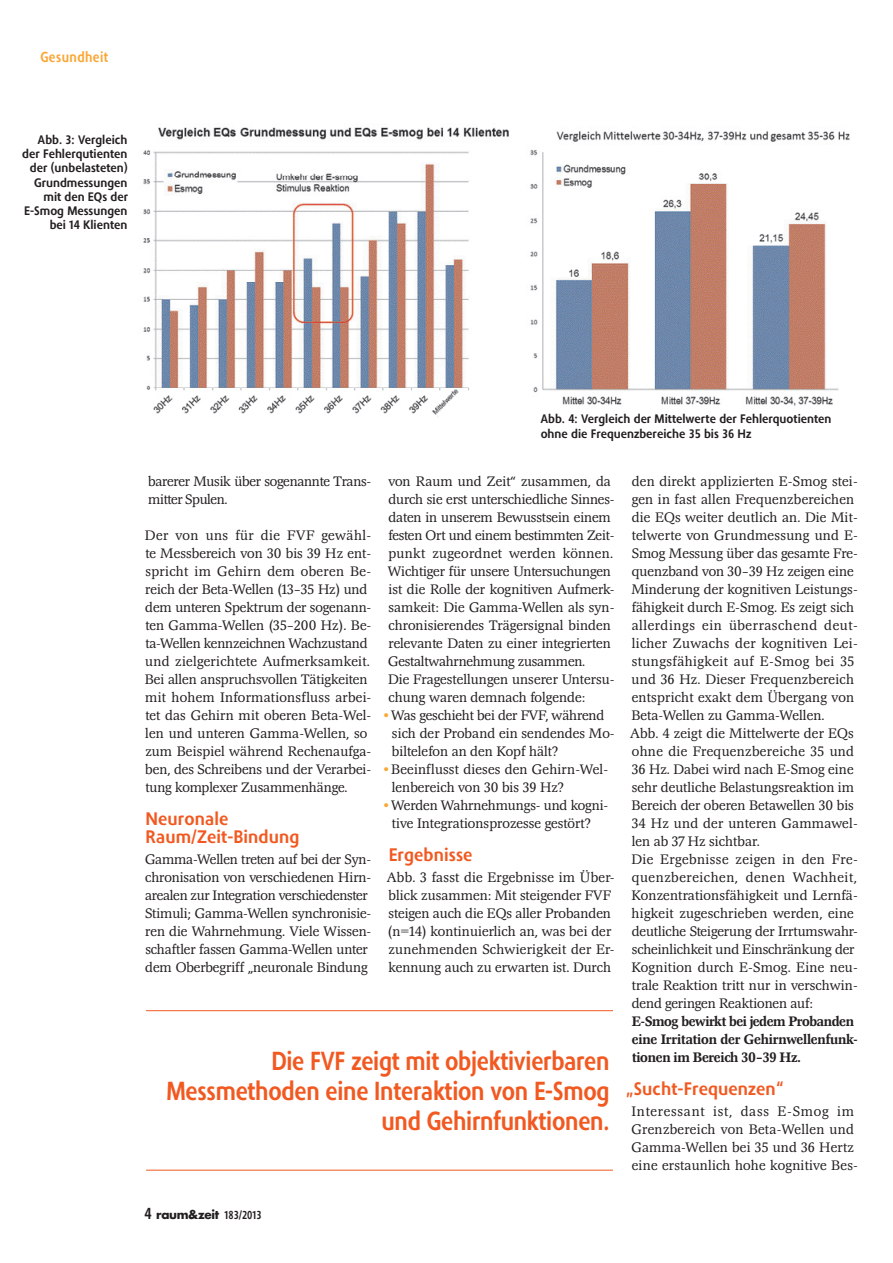
<style>
.page{position:relative;width:893px;height:1263px;background:#fff}
.page>*{position:absolute;margin:0;border:0;box-sizing:border-box;transform-origin:0 0}
.t1{font:700 27px/30px "Phoenica STD Cn";letter-spacing:-.01em;color:#f15921;text-align:right}
.t2{font:700 18.75px/18px "Phoenica STD Cn";letter-spacing:.005em;color:#f15921;scale:1.1 1}
.t3{font:700 15px "Phoenica STD Cn";letter-spacing:.025em;color:#faa633}
.t4{font:300 14.25px/18px "Magna T";letter-spacing:.005em;color:#231f20}
.t5{font:500 14.25px/18px "Magna T";letter-spacing:-.015em;color:#231f20}
.t6{font:300 14.25px/18px "Magna T";letter-spacing:-.015em;color:#231f20}
.t7{font:700 12.75px/14.2px "Phoenica STD Cn";color:#231f20;text-align:right;scale:1.1 1}
.t8{font:700 12px "Futura";letter-spacing:-.03em;color:#231f20}
.s1{color:#faa633}
.s2{font-family:"Phoenica STD Cn";font-size:16.5px}
.s3{font-family:"Phoenica STD Cn"}
</style>
<div class="page">
<hr style="left:146px;top:1010px;width:467px;height:1px;background:#f15921">
<hr style="left:146px;top:1170px;width:467px;height:1px;background:#f15921">
<img style="left:143px;top:127px;width:366px;height:290px">
<img style="left:530px;top:131px;width:320px;height:275px">
<p class="t3" style="left:40px;top:49px;width:69px">Gesundheit</p>
<p class="t7" style="left:22px;top:133px;width:98px">Abb. 3: Vergleich der Fehlerqutienten der (unbelasteten)<br>Grundmessungen mit den EQs der<br>E-Smog Messungen bei 14 Klienten</p>
<p class="t7" style="left:540px;top:412px;width:266px;text-align:left">Abb. 4: Vergleich der Mittelwerte der Fehlerquotienten ohne die Frequenzbereiche 35 bis 36 Hz</p>
<p class="t6" style="left:148px;top:473px;width:225px">barerer Musik über sogenannte Trans&shy;mitter Spulen.</p>
<p class="t4" style="left:145px;top:527px;width:228px">Der von uns für die FVF gewähl&shy;te Messbereich von 30 bis 39 Hz ent&shy;spricht im Gehirn dem oberen Be&shy;reich der Beta-Wellen (13–35 Hz) und dem unteren Spektrum der sogenann&shy;ten Gamma-Wellen (35–200 Hz). Be&shy;ta-Wellen kennzeichnen Wachzustand und zielgerichtete Aufmerksamkeit.<br>Bei allen anspruchsvollen Tätigkeiten mit hohem Informationsfluss arbei&shy;tet das Gehirn mit oberen Beta-Wel&shy;len und unteren Gamma-Wellen, so zum Beispiel während Rechenaufga&shy;ben, des Schreibens und der Verarbei&shy;tung komplexer Zusammenhänge.</p>
<h2 class="t2" style="left:146px;top:810px;width:141px">Neuronale<br>Raum/Zeit-Bindung</h2>
<p class="t4" style="left:145px;top:851px;width:228px">Gamma-Wellen treten auf bei der Syn&shy;chronisation von verschiedenen Hirn&shy;arealen zur Integration verschiedenster Stimuli; Gamma-Wellen synchronisie&shy;ren die Wahrnehmung. Viele Wissen&shy;schaftler fassen Gamma-Wellen unter dem Oberbegriff „neuronale Bindung</p>
<p class="t4" style="left:388px;top:473px;width:228px">von Raum und Zeit“ zusammen, da durch sie erst unterschiedliche Sinnes&shy;daten in unserem Bewusstsein einem festen Ort und einem bestimmten Zeit&shy;punkt zugeordnet werden können.<br>Wichtiger für unsere Untersuchungen ist die Rolle der kognitiven Aufmerk&shy;samkeit: Die Gamma-Wellen als syn&shy;chronisierendes Trägersignal binden relevante Daten zu einer integrierten Gestaltwahrnehmung zusammen.<br>Die Fragestellungen unserer Untersu&shy;chung waren demnach folgende:</p>
<p class="t4" style="left:392px;top:707px;width:224px;text-indent:-10px"><span class="s1">•</span>Was geschieht bei der FVF, während sich der Proband ein sendendes Mo&shy;biltelefon an den Kopf hält?</p>
<p class="t4" style="left:392px;top:761px;width:218px;text-indent:-10px"><span class="s1">•</span>Beeinflusst dieses den Gehirn-Wel&shy;lenbereich von 30 bis 39 Hz?</p>
<p class="t4" style="left:382px;top:797px;width:228px;text-align:center"><span class="s1">•</span>Werden Wahrnehmungs- und kogni&shy;tive Integrationsprozesse gestört?</p>
<h2 class="t2" style="left:389px;top:846px;width:78px">Ergebnisse</h2>
<p class="t4" style="left:387px;top:869px;width:229px">Abb. 3 fasst die Ergebnisse im Über&shy;blick zusammen: Mit steigender FVF steigen auch die EQs aller Probanden (n=14) kontinuierlich an, was bei der zunehmenden Schwierigkeit der Er&shy;kennung auch zu erwarten ist. Durch</p>
<h1 class="t1" style="left:166px;top:1046px;width:445px">Die FVF zeigt mit objektivierbaren<br>Messmethoden eine Interaktion von E-Smog und Gehirnfunktionen.</h1>
<p class="t4" style="left:630px;top:473px;width:229px">den direkt applizierten E-Smog stei&shy;gen in fast allen Frequenzbereichen die EQs weiter deutlich an. Die Mit&shy;telwerte von Grundmessung und E-Smog Messung über das gesamte Fre&shy;quenzband von 30–39 Hz zeigen eine Minderung der kognitiven Leistungs&shy;fähigkeit durch E-Smog. Es zeigt sich allerdings ein überraschend deut&shy;licher Zuwachs der kognitiven Lei&shy;stungsfähigkeit auf E-Smog bei 35 und 36 Hz. Dieser Frequenzbereich entspricht exakt dem Übergang von Beta-Wellen zu Gamma-Wellen.<br>Abb. 4 zeigt die Mittelwerte der EQs ohne die Frequenzbereiche 35 und 36 Hz. Dabei wird nach E-Smog eine sehr deutliche Belastungsreaktion im Bereich der oberen Betawellen 30 bis 34 Hz und der unteren Gammawel&shy;len ab 37 Hz sichtbar.<br>Die Ergebnisse zeigen in den Fre&shy;quenzbereichen, denen Wachheit, Konzentrationsfähigkeit und Lernfä&shy;higkeit zugeschrieben werden, eine deutliche Steigerung der Irrtumswahr&shy;scheinlichkeit und Einschränkung der Kognition durch E-Smog. Eine neu&shy;trale Reaktion tritt nur in verschwin&shy;dend geringen Reaktionen auf:</p>
<p class="t5" style="left:632px;top:1013px;width:228px">E-Smog bewirkt bei jedem Probanden eine Irritation der Gehirnwellenfunk&shy;tionen im Bereich 30–39 Hz.</p>
<h2 class="t2" style="left:626px;top:1080px;width:145px">„Sucht-Frequenzen“</h2>
<p class="t4" style="left:631px;top:1103px;width:228px">Interessant ist, dass E-Smog im Grenzbereich von Beta-Wellen und Gamma-Wellen bei 35 und 36 Hertz eine erstaunlich hohe kognitive Bes-</p>
<p class="t8" style="left:145px;top:1206px;width:118px"><span class="s2">4</span> raum&amp;zeit <span class="s3">183/2013</span></p>
</div>
